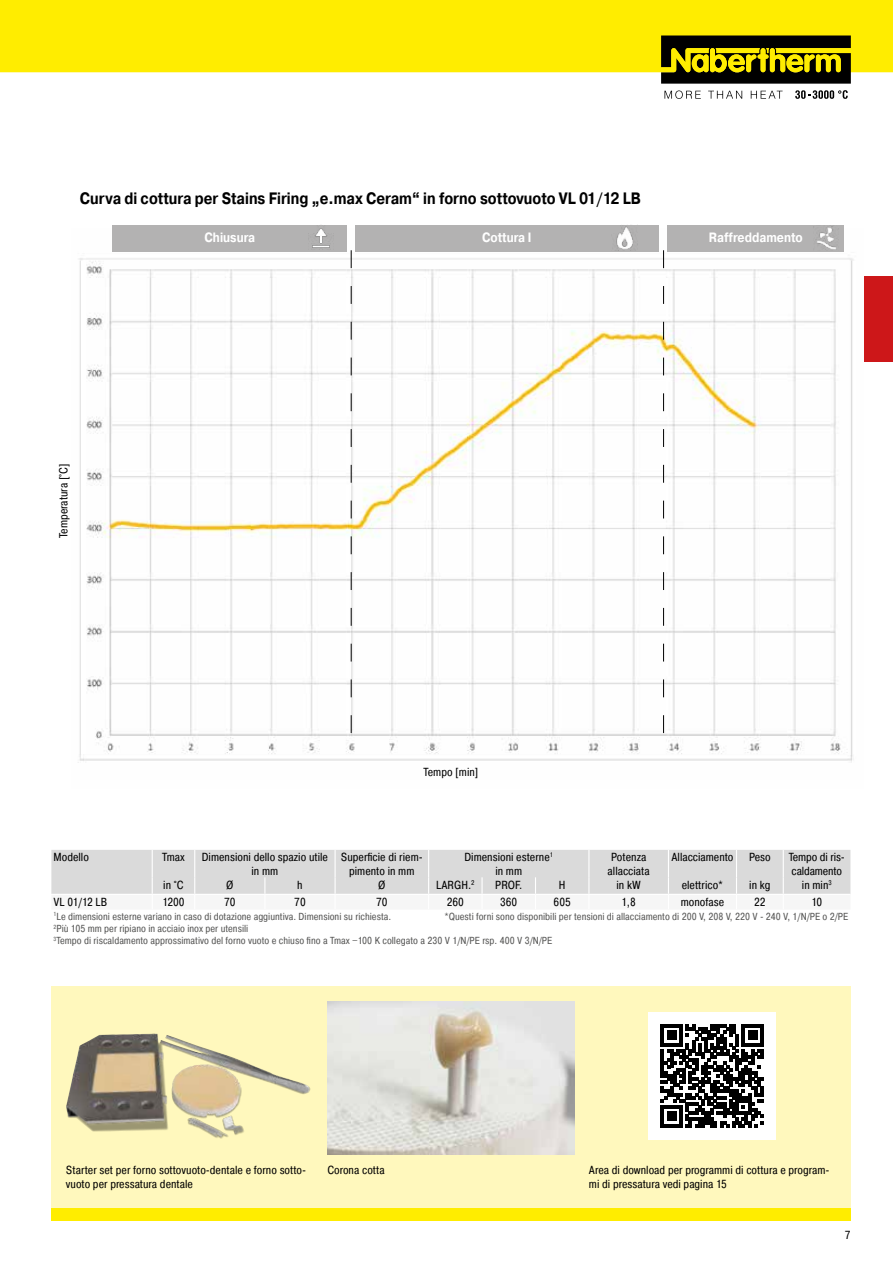
<style>
.page{position:relative;width:893px;height:1263px;background:#fff}
.page>*{position:absolute;margin:0;border:0;box-sizing:border-box;transform-origin:0 0}
.t1{font:700 16.5px "Pragmatica";color:#000;scale:.85 1}
.t2{font:700 13.5px "Pragmatica";color:#fff;scale:.85 1}
.t3{font:11.7px/14.1px "Pragmatica Cond";color:#000;text-align:center}
.t4{font:10.2px/12.3px "Pragmatica Cond";color:#575756}
</style>
<div class="page">
<div style="left:51px;top:1208px;width:799px;height:12px;background:#ffed00"></div>
<div style="left:51px;top:986px;width:799px;height:222px;background:#fff8bd"></div>
<div style="left:861px;top:276px;width:32px;height:85px;background:#cd1719"></div>
<img style="left:327px;top:1001px;width:247px;height:153px">
<img style="left:66px;top:1034px;width:245px;height:99px">
<img style="left:78px;top:228px;width:786px;height:535px">
<svg style="left:351px;top:250px;width:1px;height:483px"></svg>
<svg style="left:663px;top:250px;width:1px;height:483px"></svg>
<div style="left:51px;top:850px;width:799px;height:44px;background:#dadada"></div>
<div style="left:113px;top:225px;width:234px;height:26px;background:#b3b2b2"></div>
<div style="left:355px;top:225px;width:304px;height:26px;background:#b3b2b2"></div>
<div style="left:668px;top:225px;width:176px;height:26px;background:#b3b2b2"></div>
<div style="left:648px;top:1012px;width:128px;height:128px;background:#fff"></div>
<svg style="left:661px;top:1024px;width:103px;height:103px"></svg>
<img style="left:312px;top:228px;width:18px;height:20px">
<img style="left:616px;top:226px;width:17px;height:23px">
<img style="left:816px;top:226px;width:20px;height:24px">
<div style="left:1px;top:0;width:892px;height:72px;background:#ffed00"></div>
<svg style="left:664px;top:90px;width:37px;height:9px"></svg>
<svg style="left:708px;top:91px;width:34px;height:8px"></svg>
<svg style="left:751px;top:91px;width:32px;height:8px"></svg>
<svg style="left:795px;top:90px;width:53px;height:9px"></svg>
<svg style="left:661px;top:36px;width:190px;height:48px;background:#514b02"></svg>
<svg style="left:0;top:0;width:1px;height:72px"></svg>
<h1 class="t1" style="left:80px;top:188px;width:662px">Curva di cottura per Stains Firing „e.max Ceram“ in forno sottovuoto VL 01/12 LB</h1>
<p class="t2" style="left:205px;top:229px;width:61px">Chiusura</p>
<p class="t2" style="left:482px;top:229px;width:60px">Cottura I</p>
<p class="t2" style="left:709px;top:229px;width:112px">Raffreddamento</p>
<p class="t3" style="left:57px;top:538px;width:76px;rotate:-90deg">Temperatura [°C]</p>
<p class="t3" style="left:424px;top:765px;width:56px">Tempo [min]</p>
<p class="t3" style="left:54px;top:850px;width:37px">Modello</p>
<p class="t3" style="left:162px;top:850px;width:24px">Tmax</p>
<p class="t3" style="left:202px;top:850px;width:128px">Dimensioni dello spazio utile in mm</p>
<p class="t3" style="left:341px;top:850px;width:83px">Superficie di riem&shy;pimento in mm</p>
<p class="t3" style="left:464px;top:850px;width:90px">Dimensioni esterne<sup>1 </sup>in mm</p>
<p class="t3" style="left:608px;top:850px;width:44px;text-align:left">Potenza allacciata</p>
<p class="t3" style="left:671px;top:850px;width:64px">Allacciamento</p>
<p class="t3" style="left:749px;top:850px;width:23px">Peso</p>
<p class="t3" style="left:789px;top:850px;width:58px;text-align:left">Tempo di ris&shy;caldamento</p>
<p class="t3" style="left:163px;top:877px;width:22px">in °C</p>
<p class="t3" style="left:226px;top:877px;width:9px">Ø</p>
<p class="t3" style="left:297px;top:877px;width:7px">h</p>
<p class="t3" style="left:378px;top:877px;width:9px">Ø</p>
<p class="t3" style="left:436px;top:877px;width:40px">LARGH.<sup>2</sup></p>
<p class="t3" style="left:495px;top:877px;width:28px">PROF.</p>
<p class="t3" style="left:559px;top:877px;width:8px">H</p>
<p class="t3" style="left:616px;top:877px;width:26px">in kW</p>
<p class="t3" style="left:682px;top:877px;width:43px">elettrico*</p>
<p class="t3" style="left:749px;top:877px;width:23px">in kg</p>
<p class="t3" style="left:802px;top:877px;width:31px">in min<sup>3</sup></p>
<p class="t3" style="left:54px;top:895px;width:55px">VL 01/12 LB</p>
<p class="t3" style="left:162px;top:895px;width:24px">1200</p>
<p class="t3" style="left:224px;top:895px;width:13px">70</p>
<p class="t3" style="left:294px;top:895px;width:13px">70</p>
<p class="t3" style="left:376px;top:895px;width:13px">70</p>
<p class="t3" style="left:447px;top:895px;width:19px">260</p>
<p class="t3" style="left:500px;top:895px;width:19px">360</p>
<p class="t3" style="left:554px;top:895px;width:19px">605</p>
<p class="t3" style="left:621px;top:895px;width:16px">1,8</p>
<p class="t3" style="left:681px;top:895px;width:45px">monofase</p>
<p class="t3" style="left:754px;top:895px;width:13px">22</p>
<p class="t3" style="left:811px;top:895px;width:12px">10</p>
<p class="t4" style="left:54px;top:910px;width:339px"><sup>1</sup>Le dimensioni esterne variano in caso di dotazione aggiuntiva. Dimensioni su richiesta.</p>
<p class="t4" style="left:444px;top:910px;width:405px">*Questi forni sono disponibili per tensioni di allacciamento di 200 V, 208 V, 220 V - 240 V, 1/N/PE o 2/PE</p>
<p class="t4" style="left:54px;top:922px;width:500px"><sup>2</sup>Più 105 mm per ripiano in acciaio inox per utensili<br><sup>3</sup>Tempo di riscaldamento approssimativo del forno vuoto e chiuso fino a Tmax −100 K collegato a 230 V 1/N/PE rsp. 400 V 3/N/PE</p>
<p class="t3" style="left:66px;top:1163px;width:242px">Starter set per forno sottovuoto-dentale e forno sotto-</p>
<p class="t3" style="left:327px;top:1163px;width:59px">Corona cotta</p>
<p class="t3" style="left:66px;top:1177px;width:129px">vuoto per pressatura dentale</p>
<p class="t3" style="left:589px;top:1163px;width:242px;text-align:left">Area di download per programmi di cottura e program&shy;mi di pressatura vedi pagina 15</p>
<p class="t3" style="left:845px;top:1228px;width:7px">7</p>
</div>
